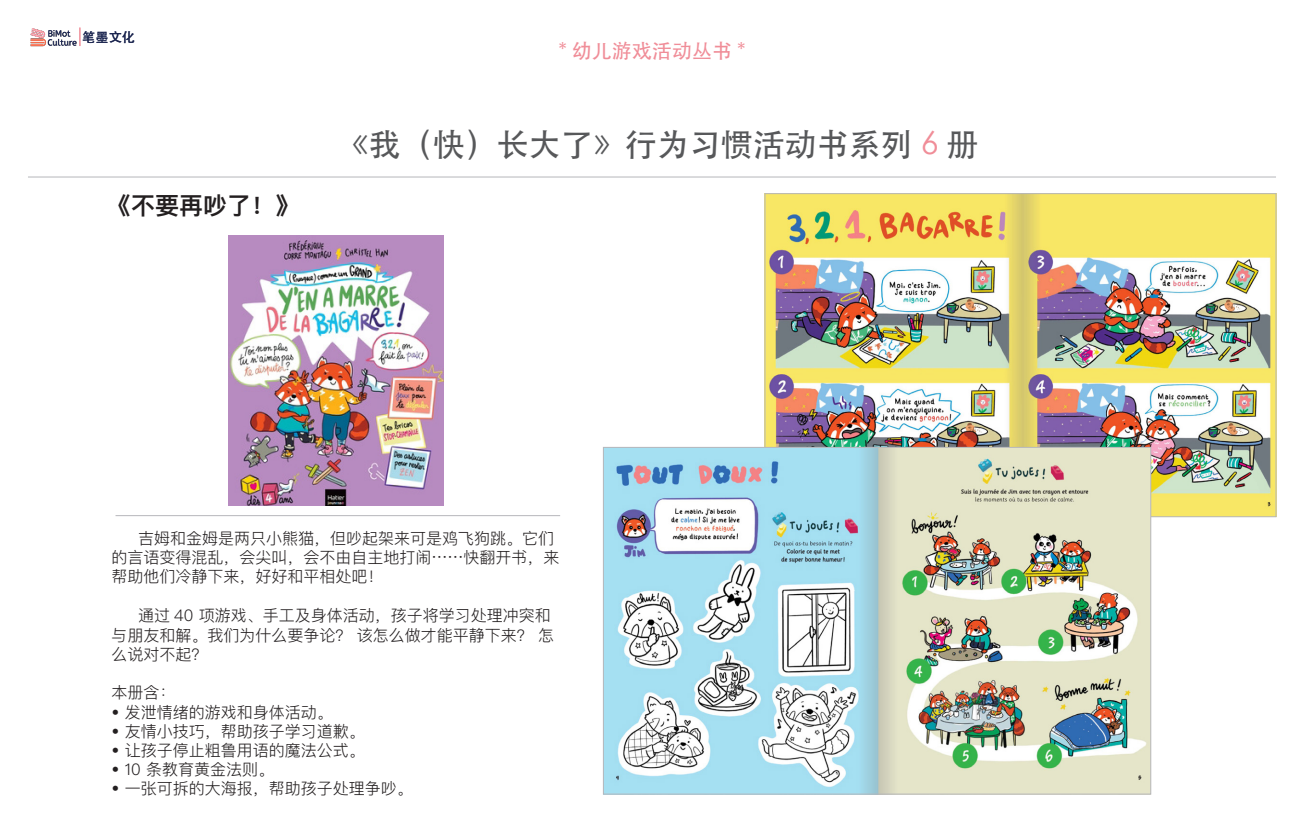
<style>
.page{position:relative;width:1304px;height:840px;background:#fff}
.page>*{position:absolute;margin:0;border:0;box-sizing:border-box;transform-origin:0 0}
.t1{font:32px "ST Heiti";color:#57585a}
.图书简介{font:600 24px "Ping Fang SC";color:#231f20}
.t2{font:20px "ST Heiti";color:#f08d98}
.图书基本信息{font:300 16px/19.2px "Ping Fang SC";color:#231f20}
.t3{font:13.2px "ST Heiti";color:#1c2650}
.s1{color:#f08d98}
.s2{font-family:"Hiragino Sans GB W3";font-weight:400}
</style>
<div class="page">
<img style="left:30px;top:28px;width:47px;height:18px">
<hr style="left:28px;top:176px;width:1248px;height:1px;background:#b6b7bb">
<svg style="left:80px;top:28px;width:1px;height:18px"></svg>
<hr style="left:116px;top:515px;width:444px;height:1px;background:#b6b7bb">
<img style="left:228px;top:235px;width:216px;height:270px">
<img style="left:767px;top:195px;width:507px;height:319px">
<img style="left:605px;top:449px;width:544px;height:343px">
<p class="t3" style="left:82px;top:30px;width:54px">笔墨文化</p>
<p class="图书简介" style="left:107px;top:191px;width:193px">《不要再吵了！》</p>
<p class="t2" style="left:558px;top:41px;width:188px">* 幼儿游戏活动丛书 *</p>
<p class="t1" style="left:337px;top:128px;width:643px">《我（快）长大了》行为习惯活动书系列 <span class="s1">6</span> 册</p>
<p class="图书基本信息" style="left:112px;top:528px;width:449px;text-indent:27px">吉姆和金姆是两只小熊猫，但吵起架来可是鸡飞狗跳。它们的言语变得混乱，会尖叫，会不由自主地打闹<span class="s2">……</span>快翻开书，来帮助他们冷静下来，好好和平相处吧！</p>
<p class="图书基本信息" style="left:112px;top:604px;width:444px;text-indent:27px">通过 40 项游戏、手工及身体活动，孩子将学习处理冲突和与朋友和解。我们为什么要争论？ 该怎么做才能平静下来？ 怎么说对不起？</p>
<p class="图书基本信息" style="left:112px;top:682px;width:65px">本册含：</p>
<p class="图书基本信息" style="left:112px;top:701px;width:223px">• 发泄情绪的游戏和身体活动。</p>
<p class="图书基本信息" style="left:112px;top:720px;width:255px">• 友情小技巧，帮助孩子学习道歉。</p>
<p class="图书基本信息" style="left:112px;top:740px;width:255px">• 让孩子停止粗鲁用语的魔法公式。</p>
<p class="图书基本信息" style="left:112px;top:759px;width:164px">• 10 条教育黄金法则。</p>
<p class="图书基本信息" style="left:112px;top:778px;width:303px">• 一张可拆的大海报，帮助孩子处理争吵。</p>
</div>
